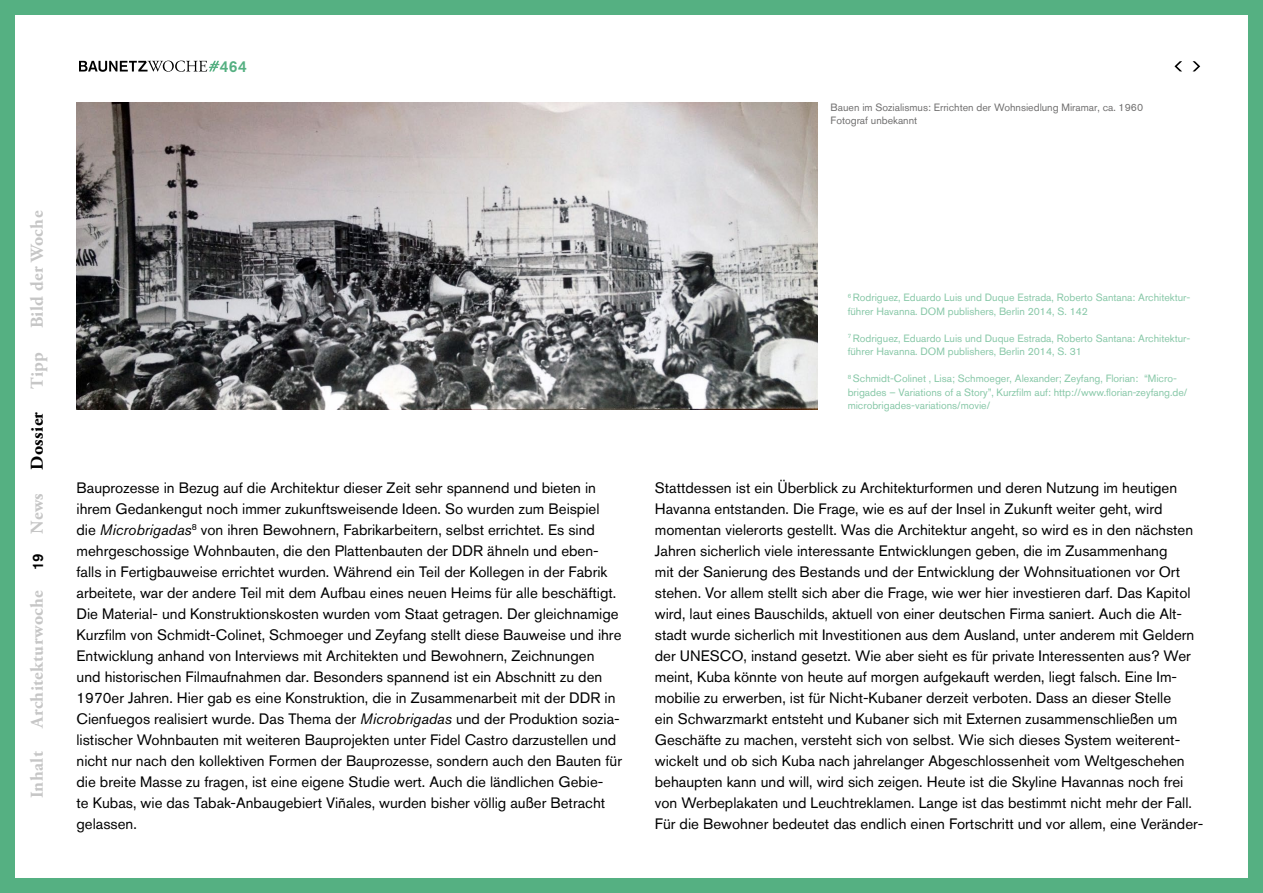
<style>
.page{position:relative;width:1263px;height:893px;background:#fff}
.page>*{position:absolute;margin:0;border:0;box-sizing:border-box;transform-origin:0 0}
.t1{font:700 18px "Adobe Garamond Pro";letter-spacing:.02em;color:#c6c6c6}
.t2{font:700 18px "Adobe Garamond Pro";letter-spacing:.02em;color:#000}
.t3{font:500 15.75px "Akzidenz Grotesk BQ";color:#55b082}
.t4{font:15px/21px "Akzidenz Grotesk BQ";color:#000}
.t5{font:500 15px "Akzidenz Grotesk BQ";color:#000}
.t6{font:10.5px/13.5px "Akzidenz Grotesk BQ";color:#88c8a8}
.t7{font:10.5px/13.5px "Akzidenz Grotesk BQ";color:#706f6f}
.s1{font-style:italic}
</style>
<div class="page">
<div style="left:0;top:0;width:1263px;height:893px;border:15px solid #55b082"></div>
<svg style="left:1192px;top:61px;width:8px;height:10px"></svg>
<svg style="left:1174px;top:61px;width:8px;height:10px"></svg>
<img style="left:77px;top:102px;width:741px;height:308px">
<svg style="left:79px;top:61px;width:140px;height:11px"></svg>
<p class="t3" style="left:220px;top:56px;width:29px">464</p>
<p class="t7" style="left:831px;top:100px;width:314px">Bauen im Sozialismus: Errichten der Wohnsiedlung Miramar, ca. 1960<br>Fotograf unbekannt</p>
<p class="t1" style="left:27px;top:328px;width:119px;rotate:-90deg">Bild der Woche</p>
<p class="t1" style="left:27px;top:389px;width:38px;rotate:-90deg">Tipp</p>
<p class="t2" style="left:27px;top:470px;width:59px;rotate:-90deg">Dossier</p>
<p class="t1" style="left:27px;top:534px;width:42px;rotate:-90deg">News</p>
<p class="t5" style="left:29px;top:570px;width:18px;rotate:-90deg">19</p>
<p class="t1" style="left:27px;top:728px;width:139px;rotate:-90deg">Architekturwoche</p>
<p class="t1" style="left:27px;top:798px;width:49px;rotate:-90deg">Inhalt</p>
<p class="t4" style="left:77px;top:477px;width:547px">Bauprozesse in Bezug auf die Architektur dieser Zeit sehr spannend und bieten in ihrem Gedankengut noch immer zukunftsweisende Ideen. So wurden zum Beispiel die <span class="s1">Microbrigadas</span><sup>8</sup> von ihren Bewohnern, Fabrikarbeitern, selbst errichtet. Es sind mehrgeschossige Wohnbauten, die den Plattenbauten der DDR ähneln und eben&shy;falls in Fertigbauweise errichtet wurden. Während ein Teil der Kollegen in der Fabrik arbeitete, war der andere Teil mit dem Aufbau eines neuen Heims für alle beschäftigt.<br>Die Material- und Konstruktionskosten wurden vom Staat getragen. Der gleichnamige Kurzfilm von Schmidt-Colinet, Schmoeger und Zeyfang stellt diese Bauweise und ihre Entwicklung anhand von Interviews mit Architekten und Bewohnern, Zeichnungen und historischen Filmaufnahmen dar. Besonders spannend ist ein Abschnitt zu den 1970er Jahren. Hier gab es eine Konstruktion, die in Zusammenarbeit mit der DDR in Cienfuegos realisiert wurde. Das Thema der <span class="s1">Microbrigadas</span> und der Produktion sozia&shy;listischer Wohnbauten mit weiteren Bauprojekten unter Fidel Castro darzustellen und nicht nur nach den kollektiven Formen der Bauprozesse, sondern auch den Bauten für die breite Masse zu fragen, ist eine eigene Studie wert. Auch die ländlichen Gebie-<br>te Kubas, wie das Tabak-Anbaugebiert Viñales, wurden bisher völlig außer Betracht gelassen.</p>
<p class="t6" style="left:848px;top:291px;width:344px"><sup>6</sup> Rodriguez, Eduardo Luis und Duque Estrada, Roberto Santana: Architektur&shy;führer Havanna. DOM publishers, Berlin 2014, S. 142</p>
<p class="t6" style="left:848px;top:331px;width:344px"><sup>7</sup> Rodriguez, Eduardo Luis und Duque Estrada, Roberto Santana: Architektur&shy;führer Havanna. DOM publishers, Berlin 2014, S. 31</p>
<p class="t6" style="left:848px;top:372px;width:341px"><sup>8</sup> Schmidt-Colinet , Lisa; Schmoeger, Alexander; Zeyfang, Florian: “Micro&shy;brigades – Variations of a Story”, Kurzfilm auf: http://www.florian-zeyfang.de/ microbrigades-variations/movie/</p>
<p class="t4" style="left:655px;top:477px;width:550px">Stattdessen ist ein Überblick zu Architekturformen und deren Nutzung im heutigen Havanna entstanden. Die Frage, wie es auf der Insel in Zukunft weiter geht, wird momentan vielerorts gestellt. Was die Architektur angeht, so wird es in den nächsten Jahren sicherlich viele interessante Entwicklungen geben, die im Zusammenhang<br>mit der Sanierung des Bestands und der Entwicklung der Wohnsituationen vor Ort stehen. Vor allem stellt sich aber die Frage, wie wer hier investieren darf. Das Kapitol wird, laut eines Bauschilds, aktuell von einer deutschen Firma saniert. Auch die Alt&shy;stadt wurde sicherlich mit Investitionen aus dem Ausland, unter anderem mit Geldern der UNESCO, instand gesetzt. Wie aber sieht es für private Interessenten aus? Wer meint, Kuba könnte von heute auf morgen aufgekauft werden, liegt falsch. Eine Im&shy;mobilie zu erwerben, ist für Nicht-Kubaner derzeit verboten. Dass an dieser Stelle<br>ein Schwarzmarkt entsteht und Kubaner sich mit Externen zusammenschließen um Geschäfte zu machen, versteht sich von selbst. Wie sich dieses System weiterent&shy;wickelt und ob sich Kuba nach jahrelanger Abgeschlossenheit vom Weltgeschehen behaupten kann und will, wird sich zeigen. Heute ist die Skyline Havannas noch frei von Werbeplakaten und Leuchtreklamen. Lange ist das bestimmt nicht mehr der Fall.<br>Für die Bewohner bedeutet das endlich einen Fortschritt und vor allem, eine Veränder-</p>
</div>
